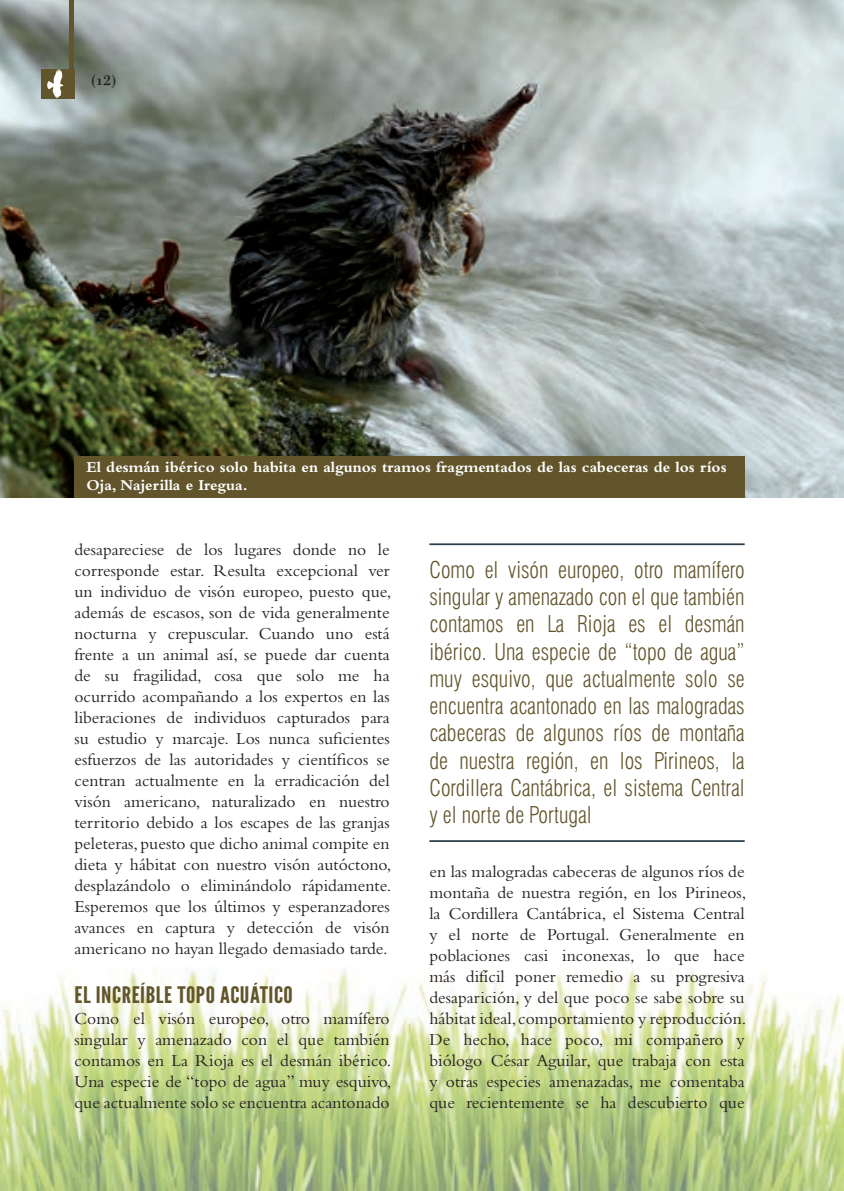
<style>
.page{position:relative;width:844px;height:1191px;background:#fff}
.page>*{position:absolute;margin:0;border:0;box-sizing:border-box;transform-origin:0 0}
.t1{font:300 condensed 22.75px/27.3px "Swiss 721 BT";color:#62552c;text-align:justify;scale:.94 1}
.t2{font:22.75px "League Gothic";letter-spacing:.02em;color:#62552c;scale:1.15 1}
.t3{font:17.5px/21px "Bembo Std";color:#231f20;text-align:justify}
.t4{font:700 15.75px/17.5px "Bembo Std";color:#fff}
.t5{font:15.75px "Katrina";color:#231f20}
</style>
<div class="page">
<img style="left:0;top:969px;width:843px;height:222px">
<img style="left:0;top:0;width:843px;height:497px">
<div style="left:74px;top:456px;width:670px;height:42px;background:#62552c"></div>
<hr style="left:429px;top:543px;width:315px;height:2px;background:#2b3d4a">
<hr style="left:429px;top:840px;width:315px;height:2px;background:#2b3d4a">
<div style="left:41px;top:69px;width:33px;height:30px;background:#62552c"></div>
<div style="left:69px;top:0;width:5px;height:88px;background:#62552c"></div>
<svg style="left:47px;top:69px;width:16px;height:29px"></svg>
<p class="t5" style="left:91px;top:71px;width:26px">(12)</p>
<p class="t4" style="left:87px;top:458px;width:641px">El desmán ibérico solo habita en algunos tramos fragmentados de las cabeceras de los ríos<br>Oja, Najerilla e Iregua.</p>
<p class="t3" style="left:74px;top:539px;width:318px">desapareciese de los lugares donde no le corresponde estar. Resulta excepcional ver un individuo de visón europeo, puesto que, además de escasos, son de vida generalmente nocturna y crepuscular. Cuando uno está frente a un animal así, se puede dar cuenta de su fragilidad, cosa que solo me ha ocurrido acompañando a los expertos en las liberaciones de individuos capturados para su estudio y marcaje. Los nunca suficientes esfuerzos de las autoridades y científicos se centran actualmente en la erradicación del visón americano, naturalizado en nuestro territorio debido a los escapes de las granjas peleteras, puesto que dicho animal compite en dieta y hábitat con nuestro visón autóctono, desplazándolo o eliminándolo rápidamente.<br>Esperemos que los últimos y esperanzadores avances en captura y detección de visón americano no hayan llegado demasiado tarde.</p>
<p class="t2" style="left:74px;top:981px;width:191px">EL INCREÍBLE TOPO ACUÁTICO</p>
<p class="t3" style="left:74px;top:1008px;width:318px">Como el visón europeo, otro mamífero singular y amenazado con el que también contamos en La Rioja es el desmán ibérico.<br>Una especie de “topo de agua” muy esquivo, que actualmente solo se encuentra acantonado</p>
<p class="t1" style="left:429px;top:555px;width:337px">Como el visón europeo, otro mamífero singular y amenazado con el que también contamos en La Rioja es el desmán ibérico. Una especie de “topo de agua” muy esquivo, que actualmente solo se encuentra acantonado en las malogradas cabeceras de algunos ríos de montaña de nuestra región, en los Pirineos, la Cordillera Cantábrica, el sistema Central y el norte de Portugal</p>
<p class="t3" style="left:429px;top:861px;width:318px">en las malogradas cabeceras de algunos ríos de montaña de nuestra región, en los Pirineos, la Cordillera Cantábrica, el Sistema Central y el norte de Portugal. Generalmente en poblaciones casi inconexas, lo que hace más difícil poner remedio a su progresiva desaparición, y del que poco se sabe sobre su hábitat ideal, comportamiento y reproducción.<br>De hecho, hace poco, mi compañero y biólogo César Aguilar, que trabaja con esta y otras especies amenazadas, me comentaba que recientemente se ha descubierto que</p>
</div>
